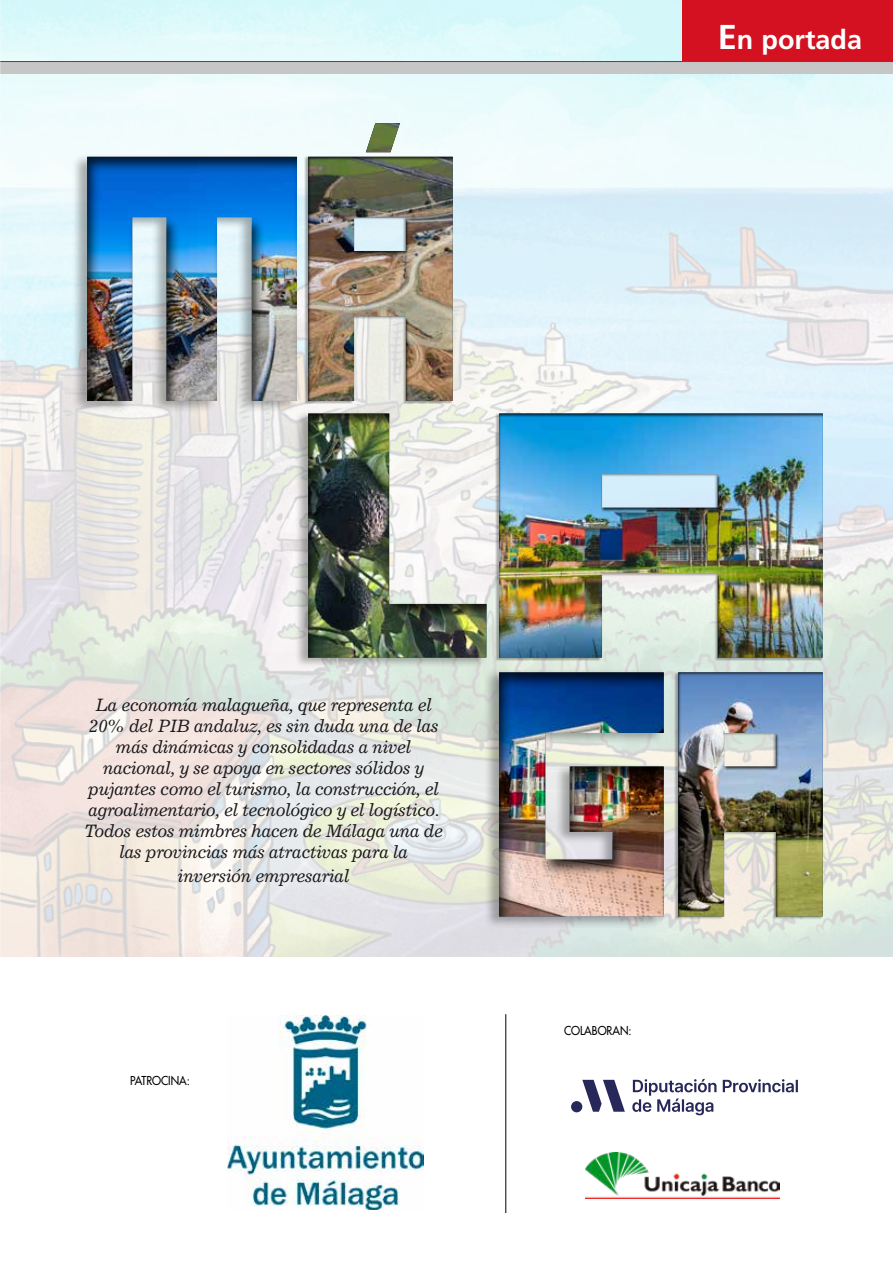
<style>
.page{position:relative;width:893px;height:1263px;background:#fff}
.page>*{position:absolute;margin:0;border:0;box-sizing:border-box;transform-origin:0 0}
.t1{font:700 27px "Frutiger LT Std";color:#fff}
.t2{font:italic 18px/21px "Excelsior LT Std";letter-spacing:-.035em;color:#1a181c;text-align:center}
.t3{font:500 12px "Futura Std";color:#000;scale:.9 1}
.s1{font-size:34.5px}
</style>
<div class="page">
<img style="left:1px;top:0;width:892px;height:957px">
<div style="left:683px;top:0;width:210px;height:62px;background:#d41120"></div>
<div style="left:0;top:62px;width:893px;height:12px;background:#c6c6c6"></div>
<hr style="left:0;top:61px;width:893px;height:1px;background:#d41120">
<div style="left:486px;top:403px;width:349px;height:255px;background:#000;opacity:.75"></div>
<div style="left:665px;top:662px;width:171px;height:255px;background:#000;opacity:.75"></div>
<div style="left:483px;top:669px;width:182px;height:260px;background:#000;opacity:.31"></div>
<div style="left:484px;top:661px;width:192px;height:257px;background:#000;opacity:.75"></div>
<div style="left:295px;top:410px;width:192px;height:259px;background:#000;opacity:.31"></div>
<div style="left:296px;top:404px;width:203px;height:255px;background:#000;opacity:.75"></div>
<div style="left:71px;top:153px;width:227px;height:260px;background:#000;opacity:.31"></div>
<div style="left:73px;top:146px;width:237px;height:255px;background:#000;opacity:.75"></div>
<div style="left:295px;top:146px;width:171px;height:255px;background:#000;opacity:.75"></div>
<img style="left:308px;top:123px;width:145px;height:278px">
<img style="left:366px;top:123px;width:34px;height:29px">
<img style="left:227px;top:1016px;width:196px;height:193px">
<hr style="left:506px;top:1014px;width:1px;height:199px;background:#000">
<img style="left:0;top:0;width:1px;height:1263px">
<img style="left:586px;top:1152px;width:194px;height:46px">
<svg style="left:571px;top:1079px;width:227px;height:36px"></svg>
<h1 class="t1" style="left:718px;top:24px;width:146px"><span class="s1">E</span>n portada</h1>
<p class="t2" style="left:84px;top:694px;width:360px">La economía malagueña, que representa el 20% del PIB andaluz, es sin duda una de las más dinámicas y consolidadas a nivel nacional, y se apoya en sectores sólidos y pujantes como el turismo, la construcción, el agroalimentario, el tecnológico y el logístico.<br>Todos estos mimbres hacen de Málaga una de las provincias más atractivas para la</p>
<p class="t2" style="left:178px;top:866px;width:174px">inversión empresarial</p>
<p class="t3" style="left:130px;top:1073px;width:68px">PATROCINA:</p>
<p class="t3" style="left:564px;top:1023px;width:77px">COLABORAN:</p>
</div>
